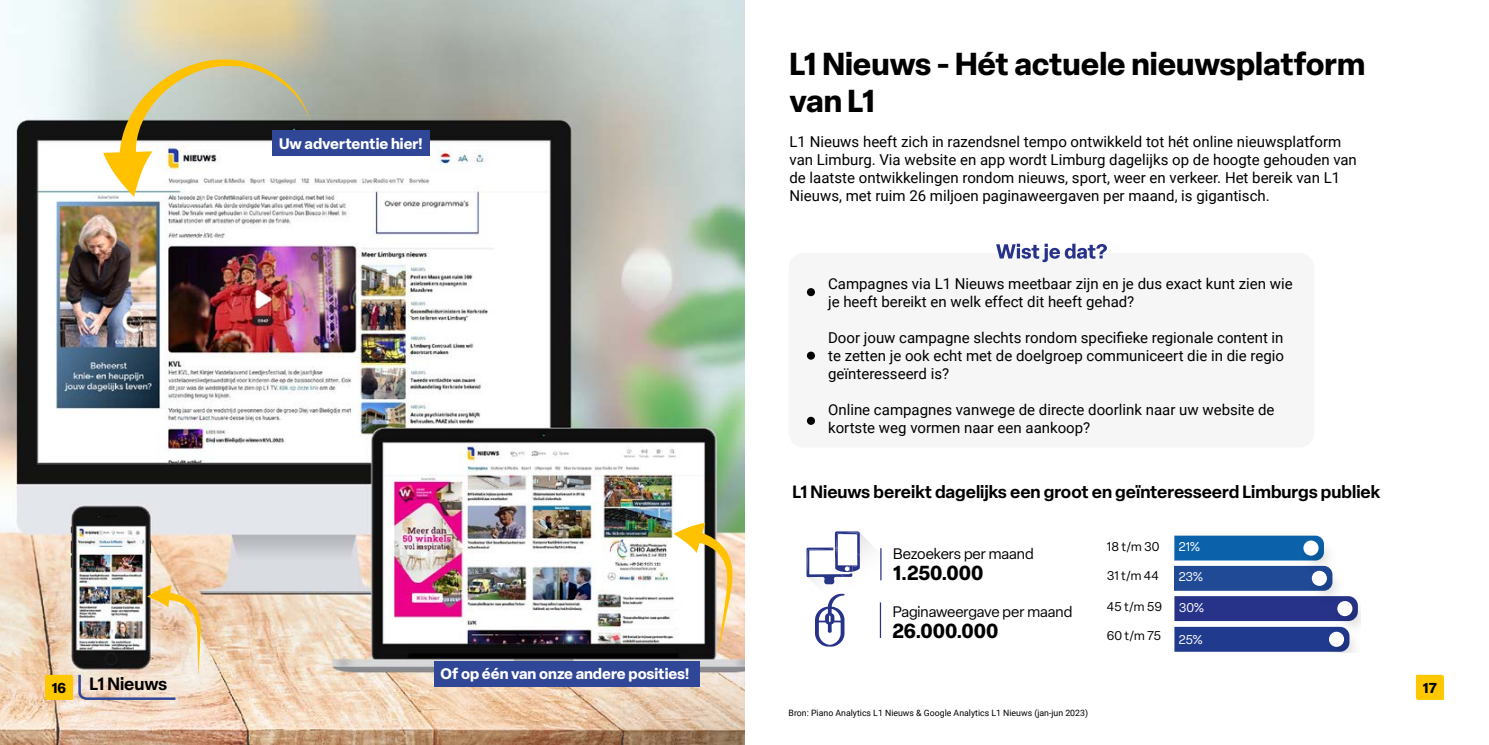
<style>
.page{position:relative;width:1489px;height:745px;background:#fff}
.page>*{position:absolute;margin:0;border:0;box-sizing:border-box;transform-origin:0 0}
.t1{font:700 31.25px/37.5px "Elza";color:#000}
.t2{font:700 20px "Elza";color:#000}
.t3{font:600 17.5px "Elza";color:#000}
.t4{font:15px/18px "Roboto";color:#000}
.t5{font:700 15px "Elza";color:#fff}
.t6{font:15px "Elza";color:#000}
.t7{font:700 14.12px "Elza";color:#000}
.t8{font:12.5px "Elza";letter-spacing:-.015em;color:#000}
.t9{font:12.5px "Elza";letter-spacing:-.015em;color:#fff}
.t10{font:8.75px "Roboto";color:#000}
</style>
<div class="page">
<svg style="left:1415px;top:674px;width:28px;height:25px"></svg>
<svg style="left:1174px;top:535px;width:153px;height:85px;background:#3961a5"></svg>
<div style="left:1174px;top:626px;width:145px;height:25px;background:#203a8d"></div>
<img style="left:1294px;top:535px;width:35px;height:45px">
<div style="left:1303px;top:540px;width:15px;height:15px;background:#fff;border-radius:50%"></div>
<img style="left:1302px;top:561px;width:35px;height:49px">
<div style="left:1311px;top:570px;width:15px;height:15px;background:#fff;border-radius:50%"></div>
<img style="left:1327px;top:591px;width:33px;height:31px">
<div style="left:1337px;top:600px;width:15px;height:15px;background:#fff;border-radius:50%"></div>
<img style="left:1319px;top:622px;width:41px;height:30px">
<div style="left:1328px;top:631px;width:15px;height:15px;background:#fff;border-radius:50%"></div>
<div style="left:788px;top:253px;width:526px;height:194px;background:#f6f6f6;border-radius:15px"></div>
<svg style="left:996px;top:243px;width:110px;height:19px"></svg>
<img style="left:859px;top:532px;width:23px;height:49px">
<img style="left:859px;top:555px;width:6px;height:26px">
<svg style="left:806px;top:531px;width:53px;height:53px"></svg>
<hr style="left:880px;top:548px;width:1px;height:32px;background:#273389">
<svg style="left:815px;top:593px;width:29px;height:53px"></svg>
<hr style="left:879px;top:602px;width:2px;height:35px;background:#273389">
<div style="left:806px;top:288px;width:9px;height:8px;background:#020203;border-radius:50%"></div>
<div style="left:806px;top:351px;width:9px;height:8px;background:#020203;border-radius:50%"></div>
<svg style="left:806px;top:416px;width:9px;height:8px"></svg>
<img style="left:0;top:0;width:744px;height:744px">
<div style="left:272px;top:130px;width:157px;height:25px;background:#304697"></div>
<div style="left:434px;top:660px;width:265px;height:26px;background:#304697"></div>
<svg style="left:103px;top:59px;width:207px;height:138px"></svg>
<svg style="left:673px;top:522px;width:59px;height:132px"></svg>
<img style="left:45px;top:585px;width:156px;height:115px">
<p class="t7" style="left:52px;top:677px;width:16px">16</p>
<p class="t3" style="left:89px;top:671px;width:79px">L1 Nieuws</p>
<p class="t5" style="left:279px;top:133px;width:145px">Uw advertentie hier!</p>
<p class="t5" style="left:440px;top:662px;width:250px">Of op één van onze andere posities!</p>
<h1 class="t1" style="left:789px;top:44px;width:577px">L1 Nieuws - Hét actuele nieuwsplatform van L1</h1>
<p class="t4" style="left:789px;top:131px;width:569px">L1 Nieuws heeft zich in razendsnel tempo ontwikkeld tot hét online nieuwsplatform van Limburg. Via website en app wordt Limburg dagelijks op de hoogte gehouden van de laatste ontwikkelingen rondom nieuws, sport, weer en verkeer. Het bereik van L1<br>Nieuws, met ruim 26 miljoen paginaweergaven per maand, is gigantisch.</p>
<p class="t4" style="left:828px;top:274px;width:466px">Campagnes via L1 Nieuws meetbaar zijn en je dus exact kunt zien wie je heeft bereikt en welk effect dit heeft gehad?</p>
<p class="t4" style="left:828px;top:328px;width:457px;text-align:justify">Door jouw campagne slechts rondom specifieke regionale content in te zetten je ook echt met de doelgroep communiceert die in die regio geïnteresseerd is?</p>
<p class="t4" style="left:828px;top:400px;width:448px">Online campagnes vanwege de directe doorlink naar uw website de kortste weg vormen naar een aankoop?</p>
<p class="t3" style="left:792px;top:479px;width:589px">L1 Nieuws bereikt dagelijks een groot en geïnteresseerd Limburgs publiek</p>
<p class="t6" style="left:893px;top:543px;width:142px">Bezoekers per maand</p>
<h2 class="t2" style="left:893px;top:558px;width:92px">1.250.000</h2>
<p class="t6" style="left:892px;top:601px;width:181px">Paginaweergave per maand</p>
<h2 class="t2" style="left:892px;top:616px;width:107px">26.000.000</h2>
<p class="t8" style="left:1106px;top:537px;width:54px">18 t/m 30</p>
<p class="t8" style="left:1106px;top:567px;width:53px">31 t/m 44</p>
<p class="t8" style="left:1106px;top:597px;width:57px">45 t/m 59</p>
<p class="t8" style="left:1106px;top:627px;width:56px">60 t/m 75</p>
<p class="t9" style="left:1178px;top:538px;width:23px">21%</p>
<p class="t9" style="left:1178px;top:568px;width:25px">23%</p>
<p class="t9" style="left:1178px;top:599px;width:26px">30%</p>
<p class="t9" style="left:1178px;top:630px;width:25px">25%</p>
<p class="t10" style="left:788px;top:706px;width:301px">Bron: Piano Analytics L1 Nieuws &amp; Google Analytics L1 Nieuws (jan-jun 2023)</p>
<p class="t7" style="left:1422px;top:677px;width:16px">17</p>
</div>
